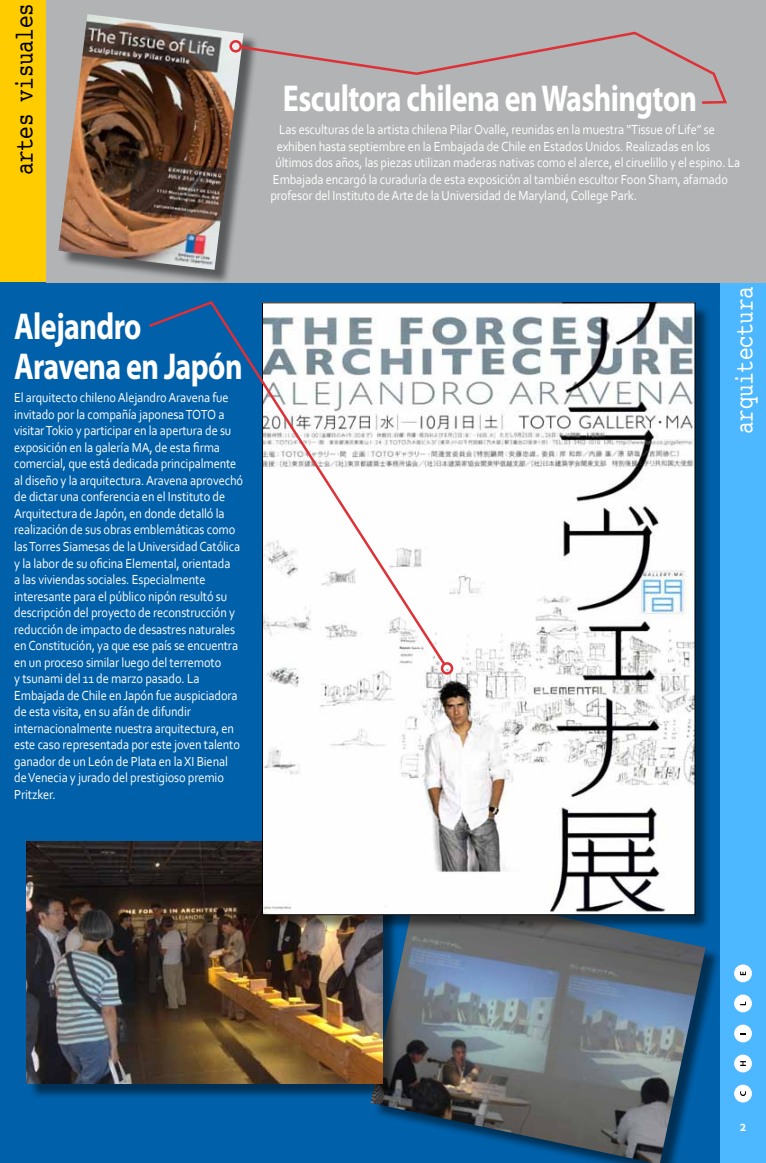
<style>
.page{position:relative;width:766px;height:1163px;background:#fff}
.page>*{position:absolute;margin:0;border:0;box-sizing:border-box;transform-origin:0 0}
.t1{font:700 37.5px/40px "Myriad Pro";letter-spacing:-.02em;color:#fff;scale:.8 1}
.t2{font:26.38px "Courier";letter-spacing:-.02em;color:#000;scale:.8 1}
.t3{font:26.38px "Courier";letter-spacing:-.02em;color:#fff;scale:.8 1}
.t4{font:700 15px "Corbel";color:#fff;scale:.9 1}
.t5{font:13.75px/16.5px "Corbel";letter-spacing:-.01em;color:#fff;scale:.9 1}
</style>
<div class="page">
<div style="left:0;top:0;width:46px;height:283px;background:#fc0"></div>
<div style="left:719px;top:283px;width:46px;height:879px;background:#4db8ff"></div>
<div style="left:734px;top:1084px;width:17px;height:18px;background:#fff;border-radius:50%"></div>
<div style="left:734px;top:1054px;width:17px;height:18px;background:#fff;border-radius:50%"></div>
<div style="left:734px;top:1024px;width:17px;height:18px;background:#fff;border-radius:50%"></div>
<div style="left:734px;top:994px;width:17px;height:18px;background:#fff;border-radius:50%"></div>
<div style="left:734px;top:964px;width:17px;height:18px;background:#fff;border-radius:50%"></div>
<svg style="left:740px;top:1061px;width:5px;height:4px"></svg>
<svg style="left:740px;top:971px;width:5px;height:4px"></svg>
<div style="left:0;top:283px;width:719px;height:879px;background:#0060a9"></div>
<div style="left:373px;top:888px;width:347px;height:274px;background:#000;opacity:.5"></div>
<img style="left:370px;top:930px;width:335px;height:232px">
<div style="left:29px;top:843px;width:369px;height:256px;background:#000;opacity:.5"></div>
<img style="left:27px;top:841px;width:356px;height:242px">
<div style="left:264px;top:304px;width:446px;height:626px;background:#000;opacity:.5"></div>
<img style="left:264px;top:304px;width:429px;height:608px">
<svg style="left:149px;top:301px;width:298px;height:366px"></svg>
<div style="left:440px;top:662px;width:13px;height:12px;border:2px solid #de3037;border-radius:50%"></div>
<div style="left:46px;top:0;width:719px;height:283px;background:#b1b3b4"></div>
<div style="left:61px;top:16px;width:197px;height:269px;background:#000;opacity:.5"></div>
<img style="left:58px;top:14px;width:185px;height:256px">
<svg style="left:238px;top:30px;width:489px;height:75px"></svg>
<div style="left:229px;top:40px;width:13px;height:13px;border:2px solid #de3037;border-radius:50%"></div>
<h2 class="t2" style="left:4px;top:175px;width:216px;rotate:-90deg">artes visuales</h2>
<h1 class="t1" style="left:283px;top:77px;width:519px">Escultora chilena en Washington</h1>
<p class="t5" style="left:279px;top:121px;width:485px">Las esculturas de la artista chilena Pilar Ovalle, reunidas en la muestra “Tissue of Life” se</p>
<p class="t5" style="left:276px;top:138px;width:483px">exhiben hasta septiembre en la Embajada de Chile en Estados Unidos. Realizadas en los</p>
<p class="t5" style="left:275px;top:154px;width:517px">últimos dos años, las piezas utilizan maderas nativas como el alerce, el ciruelillo y el espino. La</p>
<p class="t5" style="left:273px;top:171px;width:507px">Embajada encargó la curaduría de esta exposición al también escultor Foon Sham, afamado</p>
<p class="t5" style="left:270px;top:187px;width:408px">profesor del Instituto de Arte de la Universidad de Maryland, College Park.</p>
<h1 class="t1" style="left:14px;top:305px;width:287px">Alejandro<br>Aravena en Japón</h1>
<p class="t5" style="left:14px;top:389px;width:256px">El arquitecto chileno Alejandro Aravena fue invitado por la compañía japonesa TOTO a visitar Tokio y participar en la apertura de su exposición en la galería MA, de esta firma comercial, que está dedicada principalmente al diseño y la arquitectura. Aravena aprovechó de dictar una conferencia en el Instituto de Arquitectura de Japón, en donde detalló la realización de sus obras emblemáticas como las Torres Siamesas de la Universidad Católica y la labor de su oficina Elemental, orientada<br>a las viviendas sociales. Especialmente interesante para el público nipón resultó su descripción del proyecto de reconstrucción y reducción de impacto de desastres naturales en Constitución, ya que ese país se encuentra en un proceso similar luego del terremoto<br>y tsunami del 11 de marzo pasado. La Embajada de Chile en Japón fue auspiciadora de esta visita, en su afán de difundir internacionalmente nuestra arquitectura, en este caso representada por este joven talento ganador de un León de Plata en la XI Bienal de Venecia y jurado del prestigioso premio Pritzker.</p>
<h2 class="t3" style="left:724px;top:434px;width:186px;rotate:-90deg">arquitectura</h2>
<p class="t4" style="left:739px;top:1116px;width:9px">2</p>
</div>
